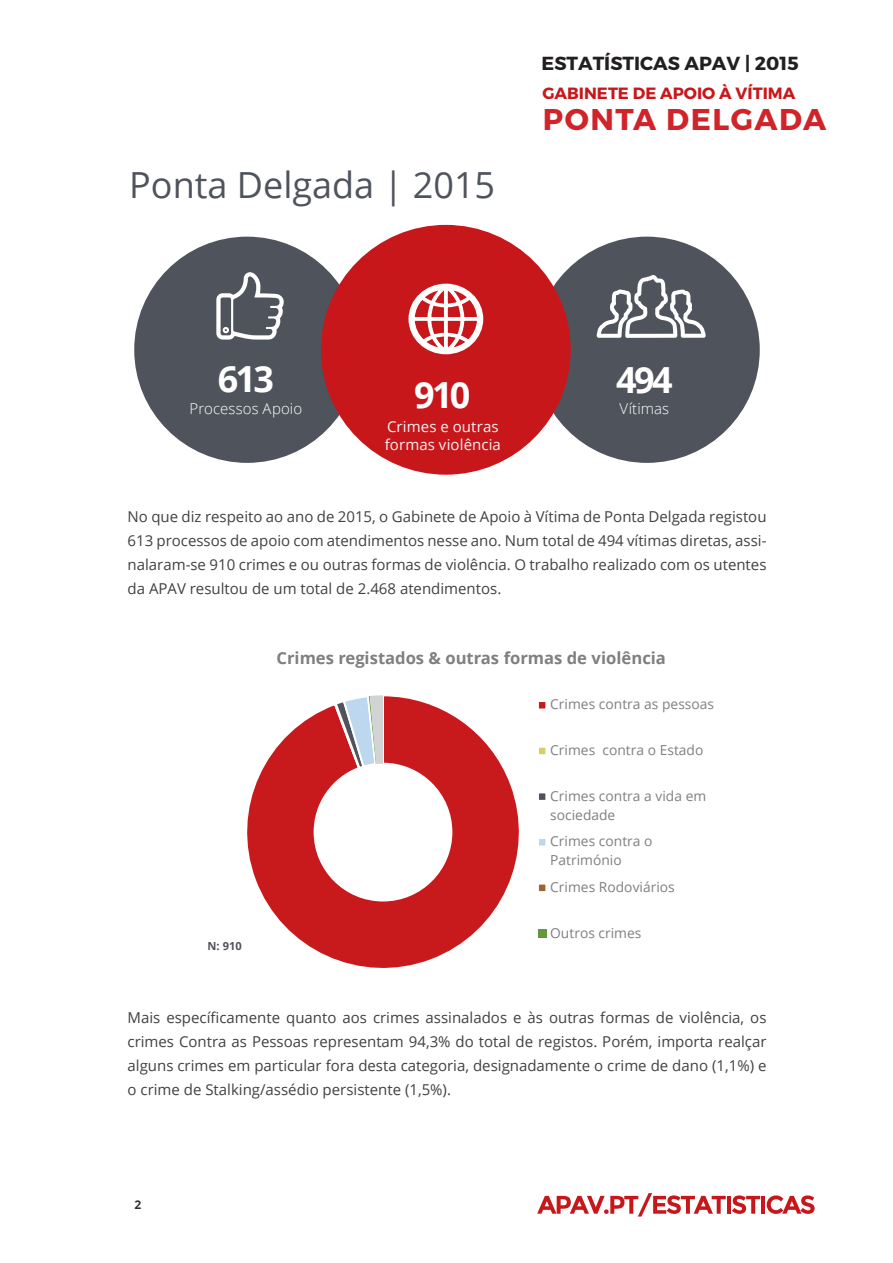
<style>
.page{position:relative;width:893px;height:1263px;background:#fff}
.page>*{position:absolute;margin:0;border:0;box-sizing:border-box;transform-origin:0 0}
.t1{font:36px "Open Sans";color:#4f535c}
.t2{font:700 36px "Open Sans";letter-spacing:-.075em;color:#fff}
.t3{font:700 30px "Montserrat";letter-spacing:.05em;color:#d1232a}
.t4{font:700 18.9px "Montserrat";color:#231f20}
.t5{font:700 16.65px "Open Sans";color:#7f7f7f}
.t6{font:700 16.35px "Montserrat";color:#c8171b}
.t7{font:15px/24px "Open Sans";color:#414042;text-align:justify}
.t8{font:15px/18px "Open Sans";letter-spacing:.005em;color:#f5f5f6}
.t9{font:300 15px "Open Sans";letter-spacing:.005em;color:#fff}
.t10{font:13.8px/18.9px "Open Sans";color:#7f7f7f}
.t11{font:700 12px "Open Sans";color:#312f30}
.t12{font:700 11.1px "Open Sans";color:#50535c}
</style>
<div class="page">
<svg style="left:537px;top:1193px;width:189px;height:23px"></svg>
<hr style="left:727px;top:1196px;width:4px;height:18px;background:#c8171b">
<svg style="left:732px;top:1195px;width:28px;height:19px"></svg>
<hr style="left:761px;top:1196px;width:4px;height:18px;background:#c8171b">
<svg style="left:767px;top:1195px;width:48px;height:19px"></svg>
<div style="left:134px;top:237px;width:226px;height:226px;background:#4f535c;border-radius:50%"></div>
<div style="left:534px;top:237px;width:226px;height:226px;background:#4f535c;border-radius:50%"></div>
<div style="left:321px;top:225px;width:250px;height:250px;background:#c8171b;border-radius:50%"></div>
<svg style="left:596px;top:275px;width:110px;height:63px"></svg>
<svg style="left:216px;top:272px;width:68px;height:68px"></svg>
<svg style="left:408px;top:283px;width:76px;height:72px"></svg>
<svg style="left:247px;top:696px;width:272px;height:272px"></svg>
<svg style="left:332px;top:695px;width:51px;height:76px"></svg>
<div style="left:538px;top:701px;width:8px;height:8px;background:#c81a1d"></div>
<div style="left:537px;top:700px;width:10px;height:10px;border:2px solid #fff"></div>
<div style="left:538px;top:747px;width:8px;height:8px;background:#d5ce6d"></div>
<div style="left:537px;top:746px;width:10px;height:10px;border:2px solid #fff"></div>
<div style="left:538px;top:792px;width:8px;height:9px;background:#50535c"></div>
<div style="left:537px;top:791px;width:10px;height:11px;border:2px solid #fff"></div>
<div style="left:538px;top:838px;width:8px;height:8px;background:#bdd7ee"></div>
<div style="left:537px;top:837px;width:10px;height:10px;border:2px solid #fff"></div>
<div style="left:538px;top:883px;width:8px;height:9px;background:#963"></div>
<div style="left:537px;top:883px;width:10px;height:10px;border:2px solid #fff"></div>
<div style="left:538px;top:929px;width:8px;height:9px;background:#62993e"></div>
<h1 class="t1" style="left:129px;top:160px;width:367px">Ponta Delgada | 2015</h1>
<p class="t4" style="left:542px;top:51px;width:259px">ESTATÍSTICAS APAV | 2015</p>
<p class="t6" style="left:542px;top:83px;width:254px">GABINETE DE APOIO À VÍTIMA</p>
<h2 class="t3" style="left:543px;top:101px;width:285px">PONTA DELGADA</h2>
<h1 class="t2" style="left:218px;top:353px;width:58px">613</h1>
<p class="t9" style="left:190px;top:398px;width:114px">Processos Apoio</p>
<h1 class="t2" style="left:414px;top:369px;width:58px">910</h1>
<p class="t8" style="left:385px;top:417px;width:118px">Crimes e outras formas violência</p>
<h1 class="t2" style="left:616px;top:355px;width:58px">494</h1>
<p class="t9" style="left:620px;top:398px;width:51px">Vítimas</p>
<p class="t7" style="left:128px;top:504px;width:640px">No que diz respeito ao ano de 2015, o Gabinete de Apoio à Vítima de Ponta Delgada registou 613 processos de apoio com atendimentos nesse ano. Num total de 494 vítimas diretas, assi&shy;nalaram-se 910 crimes e ou outras formas de violência. O trabalho realizado com os utentes da APAV resultou de um total de 2.468 atendimentos.</p>
<p class="t12" style="left:208px;top:938px;width:36px">N: 910</p>
<p class="t5" style="left:276px;top:646px;width:391px">Crimes registados &amp; outras formas de violência</p>
<p class="t10" style="left:550px;top:695px;width:166px">Crimes contra as pessoas</p>
<p class="t10" style="left:550px;top:740px;width:155px">Crimes contra o Estado</p>
<p class="t10" style="left:550px;top:786px;width:158px">Crimes contra a vida em sociedade</p>
<p class="t10" style="left:550px;top:831px;width:104px">Crimes contra o<br>Património</p>
<p class="t10" style="left:550px;top:877px;width:126px">Crimes Rodoviários</p>
<p class="t10" style="left:550px;top:923px;width:93px">Outros crimes</p>
<p class="t7" style="left:128px;top:1005px;width:640px">Mais específicamente quanto aos crimes assinalados e às outras formas de violência, os crimes Contra as Pessoas representam 94,3% do total de registos. Porém, importa realçar alguns crimes em particular fora desta categoria, designadamente o crime de dano (1,1%) e o crime de Stalking/assédio persistente (1,5%).</p>
<p class="t11" style="left:135px;top:1196px;width:8px">2</p>
</div>
